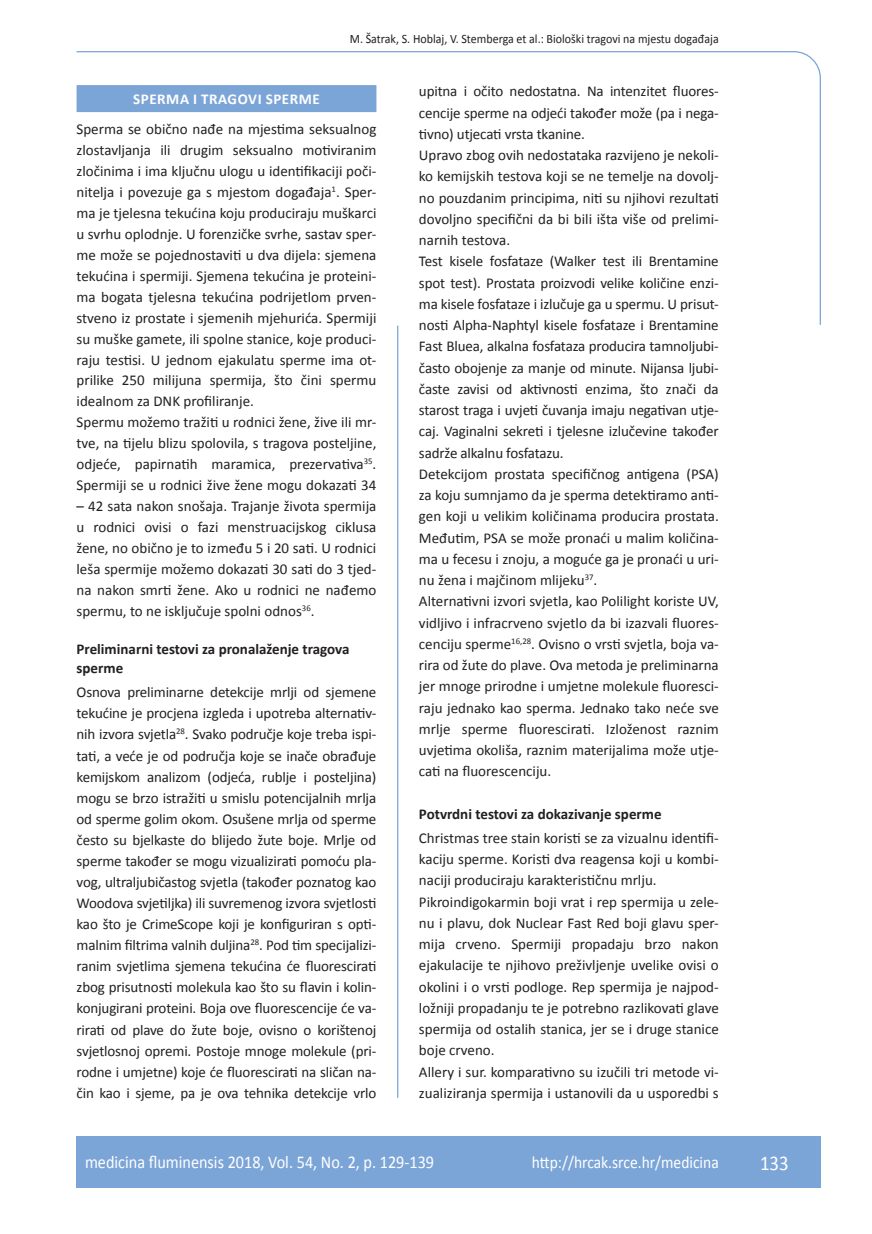
<style>
.page{position:relative;width:872px;height:1234px;background:#fff}
.page>*{position:absolute;margin:0;border:0;box-sizing:border-box;transform-origin:0 0}
.t1{font:21px "Calibri";color:#fff;scale:.9 1}
.t2{font:18px "Calibri";color:#fff;scale:.9 1}
.t3{font:17.25px "Calibri";color:#fff;scale:.9 1}
.t4{font:15px/21.3px "Calibri";color:#231f20}
.t5{font:700 15px/19.5px "Calibri";color:#231f20}
.t6{font:700 15px "Calibri";letter-spacing:.04em;color:#fff}
.t7{font:12.75px "Calibri";color:#231f20;scale:.94 1}
</style>
<div class="page">
<svg style="left:76px;top:51px;width:745px;height:275px"></svg>
<hr style="left:397px;top:325px;width:1px;height:772px;background:#7ca5d7">
<div style="left:77px;top:1135px;width:744px;height:51px;background:#7ca5d7"></div>
<div style="left:77px;top:85px;width:299px;height:27px;background:#7ca5d7"></div>
<p class="t7" style="left:350px;top:30px;width:394px">M. Šatrak, S. Hoblaj, V. Stemberga et al.: Biološki tragovi na mjestu događaja</p>
<p class="t6" style="left:133px;top:90px;width:188px">SPERMA I TRAGOVI SPERME</p>
<p class="t4" style="left:77px;top:118px;width:301px;line-height:20.9px">Sperma se obično nađe na mjestima seksualnog zlostavljanja ili drugim seksualno motiviranim zločinima i ima ključnu ulogu u identifikaciji poči&shy;nitelja i povezuje ga s mjestom događaja<sup>1</sup>. Sper&shy;ma je tjelesna tekućina koju produciraju muškarci u svrhu oplodnje. U forenzičke svrhe, sastav sper&shy;me može se pojednostaviti u dva dijela: sjemena tekućina i spermiji. Sjemena tekućina je proteini&shy;ma bogata tjelesna tekućina podrijetlom prven&shy;stveno iz prostate i sjemenih mjehurića. Spermiji su muške gamete, ili spolne stanice, koje produci&shy;raju testisi. U jednom ejakulatu sperme ima ot&shy;prilike 250 milijuna spermija, što čini spermu idealnom za DNK profiliranje.<br>Spermu možemo tražiti u rodnici žene, žive ili mr&shy;tve, na tijelu blizu spolovila, s tragova posteljine, odjeće, papirnatih maramica, prezervativa<sup>35</sup>.<br>Spermiji se u rodnici žive žene mogu dokazati 34</p>
<p class="t4" style="left:77px;top:495px;width:301px;line-height:20.9px;text-align:justify">– 42 sata nakon snošaja. Trajanje života spermija u rodnici ovisi o fazi menstruacijskog ciklusa žene, no obično je to između 5 i 20 sati. U rodnici leša spermije možemo dokazati 30 sati do 3 tjed&shy;na nakon smrti žene. Ako u rodnici ne nađemo spermu, to ne isključuje spolni odnos<sup>36</sup>.</p>
<p class="t5" style="left:77px;top:638px;width:274px">Preliminarni testovi za pronalaženje tragova sperme</p>
<p class="t4" style="left:77px;top:681px;width:301px;text-align:justify">Osnova preliminarne detekcije mrlji od sjemene tekućine je procjena izgleda i upotreba alternativ&shy;nih izvora svjetla<sup>28</sup>. Svako područje koje treba ispi&shy;tati, a veće je od područja koje se inače obrađuje kemijskom analizom (odjeća, rublje i posteljina) mogu se brzo istražiti u smislu potencijalnih mrlja od sperme golim okom. Osušene mrlja od sperme često su bjelkaste do blijedo žute boje. Mrlje od sperme također se mogu vizualizirati pomoću pla&shy;vog, ultraljubičastog svjetla (također poznatog kao Woodova svjetiljka) ili suvremenog izvora svjetlosti kao što je CrimeScope koji je konfiguriran s opti&shy;malnim filtrima valnih duljina<sup>28</sup>. Pod tim specijalizi&shy;ranim svjetlima sjemena tekućina će fluorescirati zbog prisutnosti molekula kao što su flavin i kolin&shy;konjugirani proteini. Boja ove fluorescencije će va&shy;rirati od plave do žute boje, ovisno o korištenoj svjetlosnoj opremi. Postoje mnoge molekule (pri&shy;rodne i umjetne) koje će fluorescirati na sličan na&shy;čin kao i sjeme, pa je ova tehnika detekcije vrlo</p>
<p class="t4" style="left:419px;top:80px;width:301px">upitna i očito nedostatna. Na intenzitet fluores&shy;cencije sperme na odjeći također može (pa i nega&shy;tivno) utjecati vrsta tkanine.<br>Upravo zbog ovih nedostataka razvijeno je nekoli&shy;ko kemijskih testova koji se ne temelje na dovolj&shy;no pouzdanim principima, niti su njihovi rezultati dovoljno specifični da bi bili išta više od prelimi&shy;narnih testova.<br>Test kisele fosfataze (Walker test ili Brentamine spot test). Prostata proizvodi velike količine enzi&shy;ma kisele fosfataze i izlučuje ga u spermu. U prisut&shy;nosti Alpha-Naphtyl kisele fosfataze i Brentamine Fast Bluea, alkalna fosfataza producira tamnoljubi&shy;často obojenje za manje od minute. Nijansa ljubi&shy;časte zavisi od aktivnosti enzima, što znači da starost traga i uvjeti čuvanja imaju negativan utje&shy;caj. Vaginalni sekreti i tjelesne izlučevine također sadrže alkalnu fosfatazu.<br>Detekcijom prostata specifičnog antigena (PSA) za koju sumnjamo da je sperma detektiramo anti&shy;gen koji u velikim količinama producira prostata.<br>Međutim, PSA se može pronaći u malim količina&shy;ma u fecesu i znoju, a moguće ga je pronaći u uri&shy;nu žena i majčinom mlijeku<sup>37</sup>.<br>Alternativni izvori svjetla, kao Polilight koriste UV, vidljivo i infracrveno svjetlo da bi izazvali fluores&shy;cenciju sperme<sup>16,28</sup>. Ovisno o vrsti svjetla, boja va&shy;rira od žute do plave. Ova metoda je preliminarna jer mnoge prirodne i umjetne molekule fluoresci&shy;raju jednako kao sperma. Jednako tako neće sve mrlje sperme fluorescirati. Izloženost raznim uvjetima okoliša, raznim materijalima može utje&shy;cati na fluorescenciju.</p>
<p class="t5" style="left:419px;top:803px;width:244px">Potvrdni testovi za dokazivanje sperme</p>
<p class="t4" style="left:419px;top:826px;width:301px">Christmas tree stain koristi se za vizualnu identifi&shy;kaciju sperme. Koristi dva reagensa koji u kombi&shy;naciji produciraju karakterističnu mrlju.<br>Pikroindigokarmin boji vrat i rep spermija u zele&shy;nu i plavu, dok Nuclear Fast Red boji glavu sper&shy;mija crveno. Spermiji propadaju brzo nakon ejakulacije te njihovo preživljenje uvelike ovisi o okolini i o vrsti podloge. Rep spermija je najpod&shy;ložniji propadanju te je potrebno razlikovati glave spermija od ostalih stanica, jer se i druge stanice boje crveno.<br>Allery i sur. komparativno su izučili tri metode vi&shy;zualiziranja spermija i ustanovili da u usporedbi s</p>
<p class="t2" style="left:85px;top:1150px;width:389px">medicina fluminensis 2018, Vol. 54, No. 2, p. 129-139</p>
<p class="t3" style="left:532px;top:1151px;width:209px">http://hrcak.srce.hr/medicina</p>
<h1 class="t1" style="left:760px;top:1149px;width:33px">133</h1>
</div>
